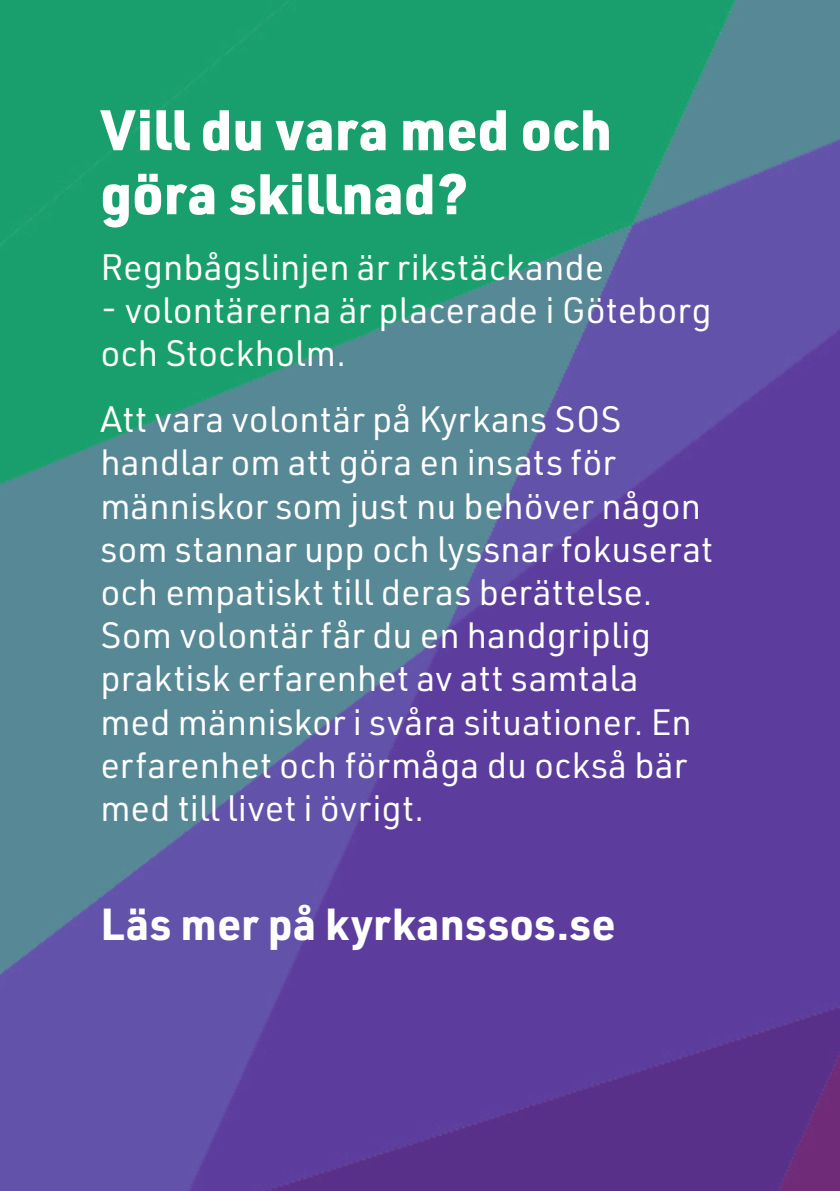
<style>
.page{position:relative;width:840px;height:1191px;background:#fff}
.page>*{position:absolute;margin:0;border:0;box-sizing:border-box;transform-origin:0 0}
.t1{font:900 56px/64px "URWDIN";color:#fff}
.t2{font:700 44px "URWDIN";color:#fff}
.t3{font:36px/43.2px "URWDIN";color:#fff}
</style>
<div class="page">
<img style="left:0;top:0;width:839px;height:1190px">
<p class="t1" style="left:100px;top:96px;width:513px">Vill du vara med och göra skillnad?</p>
<p class="t3" style="left:100px;top:244px;width:505px">Regnbågslinjen är rikstäckande</p>
<p class="t3" style="left:100px;top:288px;width:612px">- volontärerna är placerade i Göteborg och Stockholm.</p>
<p class="t3" style="left:100px;top:397px;width:614px">Att vara volontär på Kyrkans SOS handlar om att göra en insats för människor som just nu behöver någon som stannar upp och lyssnar fokuserat och empatiskt till deras berättelse.<br>Som volontär får du en handgriplig praktisk erfarenhet av att samtala med människor i svåra situationer. En erfarenhet och förmåga du också bär med till livet i övrigt.</p>
<p class="t2" style="left:100px;top:893px;width:516px">Läs mer på kyrkanssos.se</p>
</div>
